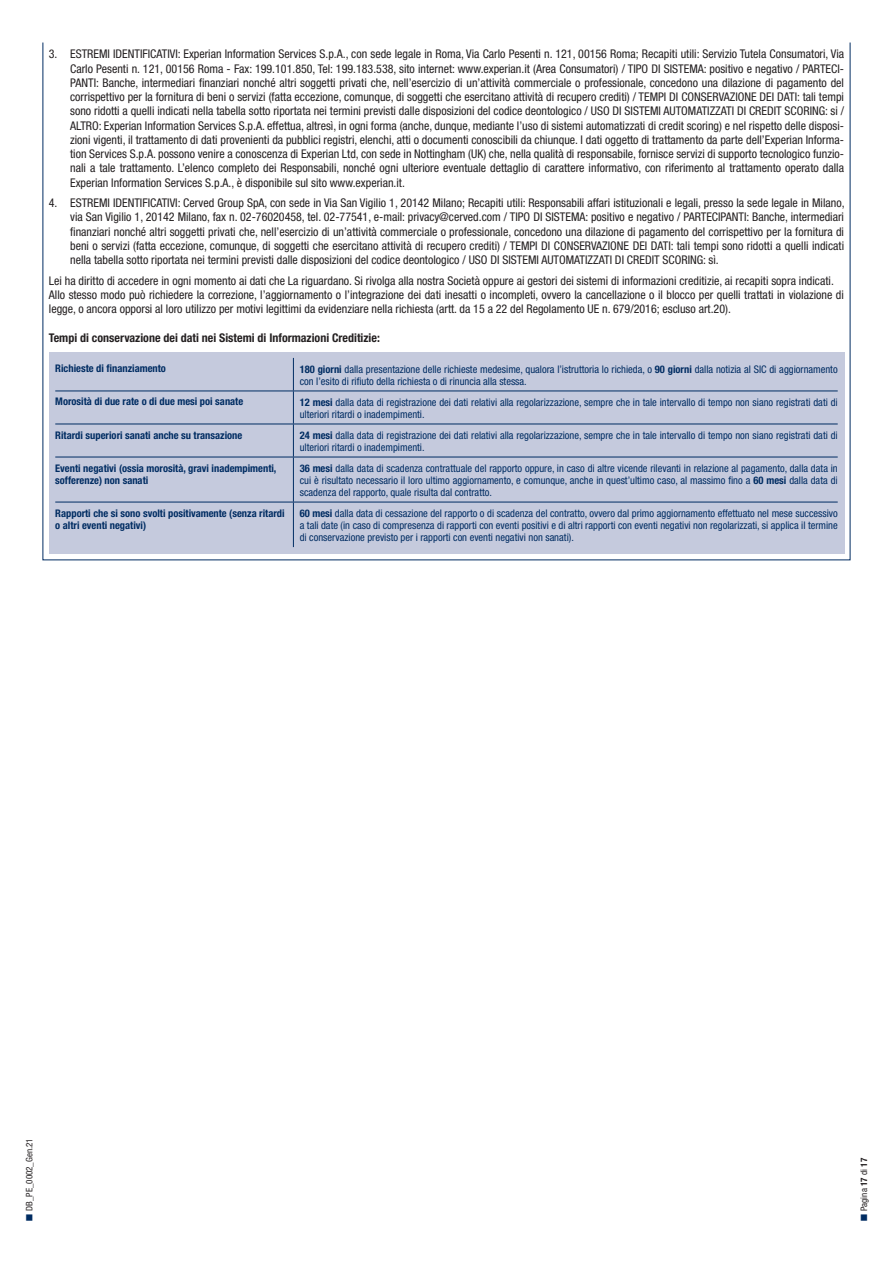
<style>
.page{position:relative;width:893px;height:1263px;background:#fff}
.page>*{position:absolute;margin:0;border:0;box-sizing:border-box;transform-origin:0 0}
.t1{font:condensed 12px/14.2px "Helvetica Neue";color:#231f20;text-align:justify}
.t2{font:700 condensed 12px "Helvetica Neue";color:#231f20}
.t3{font:condensed 10.5px/12px "Helvetica Neue";color:#002c62}
.t4{font:700 condensed 10.5px/12px "Helvetica Neue";color:#002c62}
.t5{font:condensed 9px "Helvetica Neue";color:#231f20}
.s1{font-weight:700}
.s2{color:#002c62}
</style>
<div class="page">
<div style="left:49px;top:351px;width:795px;height:202px;background:#c5cadd"></div>
<hr style="left:293px;top:358px;width:1px;height:33px;background:#002c62">
<hr style="left:55px;top:391px;width:238px;height:1px;background:#002c62">
<hr style="left:293px;top:391px;width:545px;height:1px;background:#002c62">
<hr style="left:293px;top:391px;width:1px;height:33px;background:#002c62">
<hr style="left:55px;top:424px;width:238px;height:1px;background:#002c62">
<hr style="left:293px;top:424px;width:545px;height:1px;background:#002c62">
<hr style="left:293px;top:424px;width:1px;height:33px;background:#002c62">
<hr style="left:55px;top:457px;width:238px;height:1px;background:#002c62">
<hr style="left:293px;top:457px;width:545px;height:1px;background:#002c62">
<hr style="left:293px;top:457px;width:1px;height:45px;background:#002c62">
<hr style="left:55px;top:502px;width:238px;height:1px;background:#002c62">
<hr style="left:293px;top:502px;width:545px;height:1px;background:#002c62">
<hr style="left:293px;top:502px;width:1px;height:45px;background:#002c62">
<p class="t1" style="left:70px;top:47px;width:775px;text-indent:-21px">3. ESTREMI IDENTIFICATIVI: Experian Information Services S.p.A., con sede legale in Roma, Via Carlo Pesenti n. 121, 00156 Roma; Recapiti utili: Servizio Tutela Consumatori, Via Carlo Pesenti n. 121, 00156 Roma - Fax: 199.101.850, Tel: 199.183.538, sito internet: www.experian.it (Area Consumatori) / TIPO DI SISTEMA: positivo e negativo / PARTECI-PANTI: Banche, intermediari finanziari nonché altri soggetti privati che, nell’esercizio di un’attività commerciale o professionale, concedono una dilazione di pagamento del corrispettivo per la fornitura di beni o servizi (fatta eccezione, comunque, di soggetti che esercitano attività di recupero crediti) / TEMPI DI CONSERVAZIONE DEI DATI: tali tempi sono ridotti a quelli indicati nella tabella sotto riportata nei termini previsti dalle disposizioni del codice deontologico / USO DI SISTEMI AUTOMATIZZATI DI CREDIT SCORING: si / ALTRO: Experian Information Services S.p.A. effettua, altresì, in ogni forma (anche, dunque, mediante l’uso di sistemi automatizzati di credit scoring) e nel rispetto delle disposi&shy;zioni vigenti, il trattamento di dati provenienti da pubblici registri, elenchi, atti o documenti conoscibili da chiunque. I dati oggetto di trattamento da parte dell’Experian Informa&shy;tion Services S.p.A. possono venire a conoscenza di Experian Ltd, con sede in Nottingham (UK) che, nella qualità di responsabile, fornisce servizi di supporto tecnologico funzio&shy;nali a tale trattamento. L’elenco completo dei Responsabili, nonché ogni ulteriore eventuale dettaglio di carattere informativo, con riferimento al trattamento operato dalla Experian Information Services S.p.A., è disponibile sul sito www.experian.it.</p>
<p class="t1" style="left:70px;top:196px;width:776px;text-indent:-21px">4. ESTREMI IDENTIFICATIVI: Cerved Group SpA, con sede in Via San Vigilio 1, 20142 Milano; Recapiti utili: Responsabili affari istituzionali e legali, presso la sede legale in Milano, via San Vigilio 1, 20142 Milano, fax n. 02-76020458, tel. 02-77541, e-mail: privacy@cerved.com / TIPO DI SISTEMA: positivo e negativo / PARTECIPANTI: Banche, intermediari finanziari nonché altri soggetti privati che, nell’esercizio di un’attività commerciale o professionale, concedono una dilazione di pagamento del corrispettivo per la fornitura di beni o servizi (fatta eccezione, comunque, di soggetti che esercitano attività di recupero crediti) / TEMPI DI CONSERVAZIONE DEI DATI: tali tempi sono ridotti a quelli indicati nella tabella sotto riportata nei termini previsti dalle disposizioni del codice deontologico / USO DI SISTEMI AUTOMATIZZATI DI CREDIT SCORING: sì.</p>
<p class="t1" style="left:49px;top:273px;width:796px;text-align:left">Lei ha diritto di accedere in ogni momento ai dati che La riguardano. Si rivolga alla nostra Società oppure ai gestori dei sistemi di informazioni creditizie, ai recapiti sopra indicati.<br>Allo stesso modo può richiedere la correzione, l’aggiornamento o l’integrazione dei dati inesatti o incompleti, ovvero la cancellazione o il blocco per quelli trattati in violazione di legge, o ancora opporsi al loro utilizzo per motivi legittimi da evidenziare nella richiesta (artt. da 15 a 22 del Regolamento UE n. 679/2016; escluso art.20).</p>
<p class="t2" style="left:49px;top:330px;width:332px">Tempi di conservazione dei dati nei Sistemi di Informazioni Creditizie:</p>
<p class="t4" style="left:55px;top:363px;width:112px">Richieste di finanziamento</p>
<p class="t3" style="left:300px;top:363px;width:539px"><span class="s1">180 giorni</span> dalla presentazione delle richieste medesime, qualora l’istruttoria lo richieda, o <span class="s1">90 giorni</span> dalla notizia al SIC di aggiornamento con l’esito di rifiuto della richiesta o di rinuncia alla stessa.</p>
<p class="t4" style="left:55px;top:396px;width:189px">Morosità di due rate o di due mesi poi sanate</p>
<p class="t3" style="left:300px;top:396px;width:539px"><span class="s1">12 mesi</span> dalla data di registrazione dei dati relativi alla regolarizzazione, sempre che in tale intervallo di tempo non siano registrati dati di ulteriori ritardi o inadempimenti.</p>
<p class="t4" style="left:55px;top:429px;width:189px">Ritardi superiori sanati anche su transazione</p>
<p class="t3" style="left:300px;top:429px;width:539px"><span class="s1">24 mesi</span> dalla data di registrazione dei dati relativi alla regolarizzazione, sempre che in tale intervallo di tempo non siano registrati dati di ulteriori ritardi o inadempimenti.</p>
<p class="t4" style="left:55px;top:462px;width:223px">Eventi negativi (ossia morosità, gravi inadempimenti, sofferenze) non sanati</p>
<p class="t3" style="left:300px;top:462px;width:539px;text-align:justify"><span class="s1">36 mesi</span> dalla data di scadenza contrattuale del rapporto oppure, in caso di altre vicende rilevanti in relazione al pagamento, dalla data in cui è risultato necessario il loro ultimo aggiornamento, e comunque, anche in quest’ultimo caso, al massimo fino a <span class="s1">60 mesi</span> dalla data di scadenza del rapporto, quale risulta dal contratto.</p>
<p class="t4" style="left:55px;top:507px;width:231px">Rapporti che si sono svolti positivamente (senza ritardi o altri eventi negativi)</p>
<p class="t3" style="left:300px;top:507px;width:539px;text-align:justify"><span class="s1">60 mesi</span> dalla data di cessazione del rapporto o di scadenza del contratto, ovvero dal primo aggiornamento effettuato nel mese successivo a tali date (in caso di compresenza di rapporti con eventi positivi e di altri rapporti con eventi negativi non regolarizzati, si applica il termine di conservazione previsto per i rapporti con eventi negativi non sanati).</p>
<p class="t5" style="left:24px;top:1220px;width:84px;rotate:-90deg"><span class="s2">■</span> DB_PE_0002_Gen.21</p>
<p class="t5" style="left:859px;top:1220px;width:64px;rotate:-90deg"><span class="s2">■</span> Pagina <span class="s1">17</span> di <span class="s1">17</span></p>
</div>
